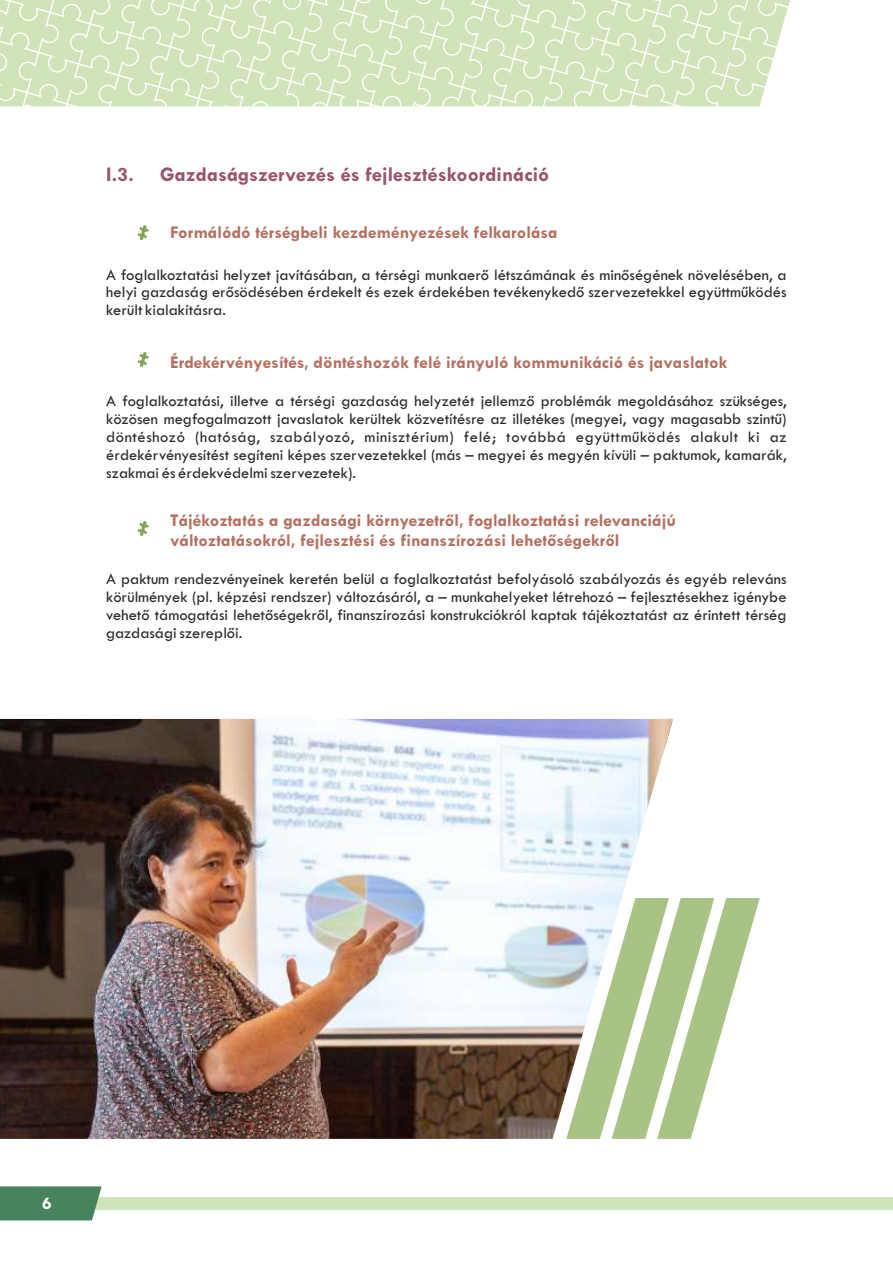
<style>
.page{position:relative;width:893px;height:1263px;background:#fff}
.page>*{position:absolute;margin:0;border:0;box-sizing:border-box;transform-origin:0 0}
.t1{font:700 21px "Tw Cen";color:#995270}
.t2{font:700 18px/19.6px "Tw Cen";color:#b46f60}
.t3{font:700 18px "Tw Cen";color:#fefefe}
.t4{font:16.5px/18px "Tw Cen";color:#2b2a29;text-align:justify}
</style>
<div class="page">
<svg style="left:0;top:0;width:790px;height:107px;background:#d6e7c1"></svg>
<svg style="left:138px;top:521px;width:11px;height:15px"></svg>
<svg style="left:138px;top:352px;width:11px;height:15px"></svg>
<svg style="left:138px;top:225px;width:11px;height:15px"></svg>
<div style="left:0;top:1197px;width:893px;height:13px;background:#d1e4b9"></div>
<svg style="left:0;top:1186px;width:102px;height:34px;background:#508964"></svg>
<img style="left:0;top:719px;width:662px;height:420px">
<img style="left:662px;top:719px;width:11px;height:38px">
<svg style="left:566px;top:898px;width:194px;height:241px"></svg>
<p class="t1" style="left:106px;top:166px;width:29px">I.3.</p>
<p class="t1" style="left:160px;top:166px;width:391px">Gazdaságszervezés és fejlesztéskoordináció</p>
<p class="t2" style="left:170px;top:224px;width:389px">Formálódó térségbeli kezdeményezések felkarolása</p>
<p class="t4" style="left:106px;top:266px;width:682px">A foglalkoztatási helyzet javításában, a térségi munkaerő létszámának és minőségének növelésében, a helyi gazdaság erősödésében érdekelt és ezek érdekében tevékenykedő szervezetekkel együttműködés került kialakításra.</p>
<p class="t2" style="left:170px;top:354px;width:559px">Érdekérvényesítés, döntéshozók felé irányuló kommunikáció és javaslatok</p>
<p class="t4" style="left:106px;top:393px;width:682px">A foglalkoztatási, illetve a térségi gazdaság helyzetét jellemző problémák megoldásához szükséges, közösen megfogalmazott javaslatok kerültek közvetítésre az illetékes (megyei, vagy magasabb szintű) döntéshozó (hatóság, szabályozó, minisztérium) felé; továbbá együttműködés alakult ki az érdekérvényesítést segíteni képes szervezetekkel (más – megyei és megyén kívüli – paktumok, kamarák, szakmai és érdekvédelmi szervezetek).</p>
<p class="t2" style="left:170px;top:512px;width:507px">Tájékoztatás a gazdasági környezetről, foglalkoztatási relevanciájú változtatásokról, fejlesztési és finanszírozási lehetőségekről</p>
<p class="t4" style="left:106px;top:571px;width:682px">A paktum rendezvényeinek keretén belül a foglalkoztatást befolyásoló szabályozás és egyéb releváns körülmények (pl. képzési rendszer) változásáról, a – munkahelyeket létrehozó – fejlesztésekhez igénybe vehető támogatási lehetőségekről, finanszírozási konstrukciókról kaptak tájékoztatást az érintett térség gazdasági szereplői.</p>
<p class="t3" style="left:42px;top:1196px;width:11px">6</p>
</div>
